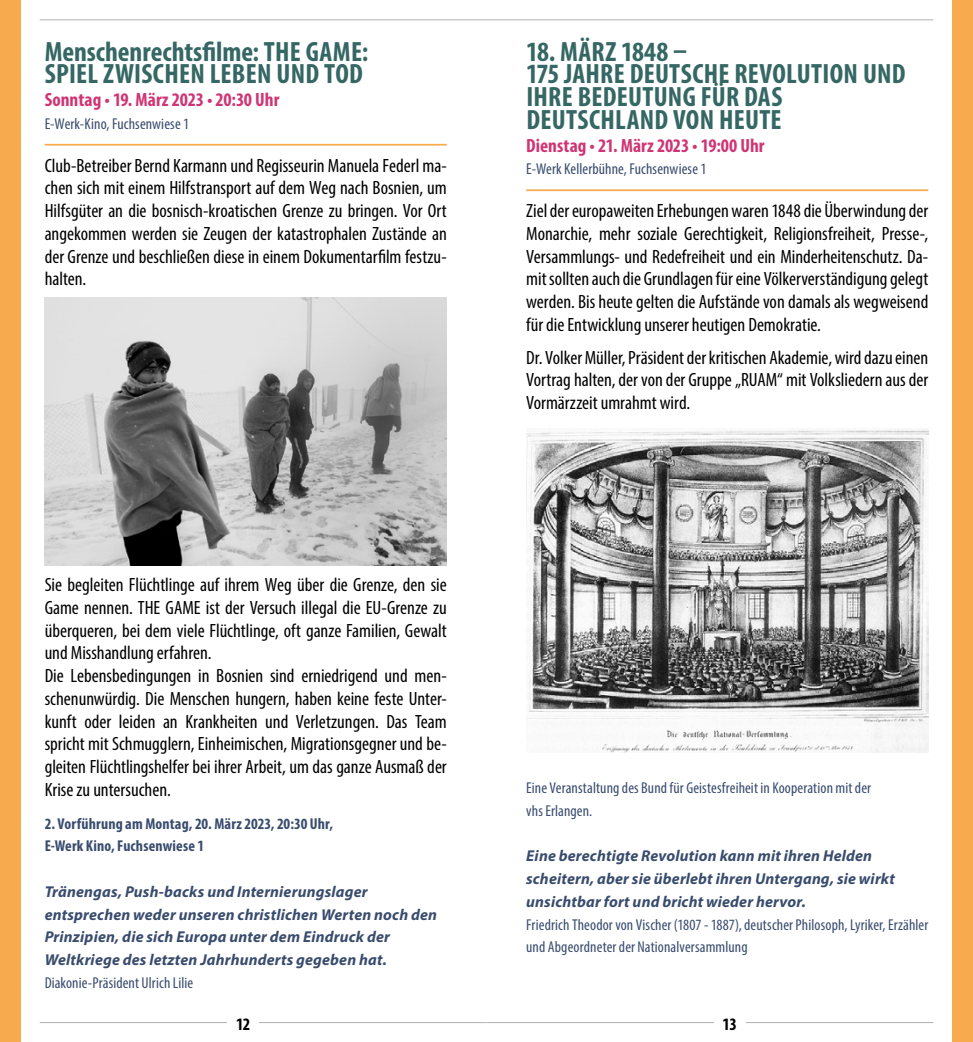
<style>
.page{position:relative;width:973px;height:1042px;background:#fff}
.page>*{position:absolute;margin:0;border:0;box-sizing:border-box;transform-origin:0 0}
.VA_Titel{font:700 condensed 28px/22.8px "Myriad Pro";letter-spacing:.01em;color:#356764}
.Fließtext{font:700 condensed 28px/22.8px "Myriad Pro";letter-spacing:.005em;color:#356764}
.Fließtext-2{font:condensed 19.25px/22.8px "Myriad Pro";color:#000;text-align:justify}
.Datum{font:700 condensed 19.25px "Myriad Pro";letter-spacing:.005em;color:#cf3574}
.t1{font:700 condensed 17.5px "Myriad Pro";color:#000}
.Fließtext-3{font:italic 700 15.75px/22.8px "Myriad Pro";letter-spacing:.01em;color:#394c6e}
.Fließtext-4{font:condensed 15.75px/22.8px "Myriad Pro";letter-spacing:.005em;color:#394c6e}
.Fließtext-5{font:700 condensed 15.75px/22.8px "Myriad Pro";letter-spacing:.01em;color:#394c6e}
.Ort{font:condensed 15.75px "Myriad Pro";letter-spacing:.005em;color:#394c6e}
</style>
<div class="page">
<hr style="left:486px;top:1022px;width:447px;height:1px;background:#b2b1af">
<hr style="left:40px;top:1022px;width:446px;height:1px;background:#b2b1af">
<hr style="left:40px;top:19px;width:893px;height:1px;background:#b2b1af">
<div style="left:0;top:0;width:21px;height:1042px;background:#f7aa4e"></div>
<div style="left:951px;top:0;width:21px;height:1042px;background:#f7aa4e"></div>
<div style="left:227px;top:1016px;width:32px;height:13px;background:#fff"></div>
<div style="left:713px;top:1016px;width:32px;height:13px;background:#fff"></div>
<hr style="left:45px;top:144px;width:401px;height:2px;background:#f7aa4e">
<img style="left:45px;top:298px;width:401px;height:267px">
<hr style="left:526px;top:189px;width:402px;height:2px;background:#f7aa4e">
<img style="left:526px;top:429px;width:402px;height:323px">
<p class="Fließtext" style="left:45px;top:39px;width:325px">Menschenrechtsfilme: THE GAME:<br>SPIEL ZWISCHEN LEBEN UND TOD</p>
<h3 class="Datum" style="left:45px;top:88px;width:236px">Sonntag • 19. März 2023 • 20:30 Uhr</h3>
<h4 class="Ort" style="left:45px;top:114px;width:146px">E-Werk-Kino, Fuchsenwiese 1</h4>
<p class="Fließtext-2" style="left:45px;top:154px;width:403px">Club-Betreiber Bernd Karmann und Regisseurin Manuela Federl ma&shy;chen sich mit einem Hilfstransport auf dem Weg nach Bosnien, um Hilfsgüter an die bosnisch-kroatischen Grenze zu bringen. Vor Ort angekommen werden sie Zeugen der katastrophalen Zustände an der Grenze und beschließen diese in einem Dokumentarfilm festzu&shy;halten.</p>
<p class="Fließtext-2" style="left:45px;top:573px;width:403px">Sie begleiten Flüchtlinge auf ihrem Weg über die Grenze, den sie Game nennen. THE GAME ist der Versuch illegal die EU-Grenze zu überqueren, bei dem viele Flüchtlinge, oft ganze Familien, Gewalt und Misshandlung erfahren.</p>
<p class="Fließtext-2" style="left:45px;top:664px;width:403px">Die Lebensbedingungen in Bosnien sind erniedrigend und men&shy;schenunwürdig. Die Menschen hungern, haben keine feste Unter&shy;kunft oder leiden an Krankheiten und Verletzungen. Das Team spricht mit Schmugglern, Einheimischen, Migrationsgegner und be&shy;gleiten Flüchtlingshelfer bei ihrer Arbeit, um das ganze Ausmaß der Krise zu untersuchen.</p>
<p class="Fließtext-5" style="left:45px;top:811px;width:290px">2. Vorführung am Montag, 20. März 2023, 20:30 Uhr,<br>E-Werk Kino, Fuchsenwiese 1</p>
<p class="Fließtext-3" style="left:45px;top:879px;width:394px">Tränengas, Push-backs und Internierungslager entsprechen weder unseren christlichen Werten noch den Prinzipien, die sich Europa unter dem Eindruck der Weltkriege des letzten Jahrhunderts gegeben hat.</p>
<p class="Fließtext-4" style="left:45px;top:971px;width:150px">Diakonie-Präsident Ulrich Lilie</p>
<h2 class="VA_Titel" style="left:526px;top:39px;width:381px">18. MÄRZ 1848 –<br>175 JAHRE DEUTSCHE REVOLUTION UND<br>IHRE BEDEUTUNG FÜR DAS<br>DEUTSCHLAND VON HEUTE</h2>
<h3 class="Datum" style="left:526px;top:133px;width:240px">Dienstag • 21. März 2023 • 19:00 Uhr</h3>
<h4 class="Ort" style="left:526px;top:160px;width:182px">E-Werk Kellerbühne, Fuchsenwiese 1</h4>
<p class="Fließtext-2" style="left:526px;top:199px;width:403px">Ziel der europaweiten Erhebungen waren 1848 die Überwindung der Monarchie, mehr soziale Gerechtigkeit, Religionsfreiheit, Presse-, Versammlungs- und Redefreiheit und ein Minderheitenschutz. Da&shy;mit sollten auch die Grundlagen für eine Völkerverständigung gelegt werden. Bis heute gelten die Aufstände von damals als wegweisend für die Entwicklung unserer heutigen Demokratie.</p>
<p class="Fließtext-2" style="left:526px;top:345px;width:403px">Dr. Volker Müller, Präsident der kritischen Akademie, wird dazu einen Vortrag halten, der von der Gruppe „RUAM“ mit Volksliedern aus der Vormärzzeit umrahmt wird.</p>
<p class="Fließtext-4" style="left:526px;top:776px;width:346px">Eine Veranstaltung des Bund für Geistesfreiheit in Kooperation mit der vhs Erlangen.</p>
<p class="Fließtext-3" style="left:526px;top:844px;width:370px">Eine berechtigte Revolution kann mit ihren Helden scheitern, aber sie überlebt ihren Untergang, sie wirkt unsichtbar fort und bricht wieder hervor.</p>
<p class="Fließtext-4" style="left:526px;top:913px;width:403px">Friedrich Theodor von Vischer (1807 - 1887), deutscher Philosoph, Lyriker, Erzähler und Abgeordneter der Nationalversammlung</p>
<p class="t1" style="left:236px;top:1013px;width:16px">12</p>
<p class="t1" style="left:722px;top:1013px;width:16px">13</p>
</div>
